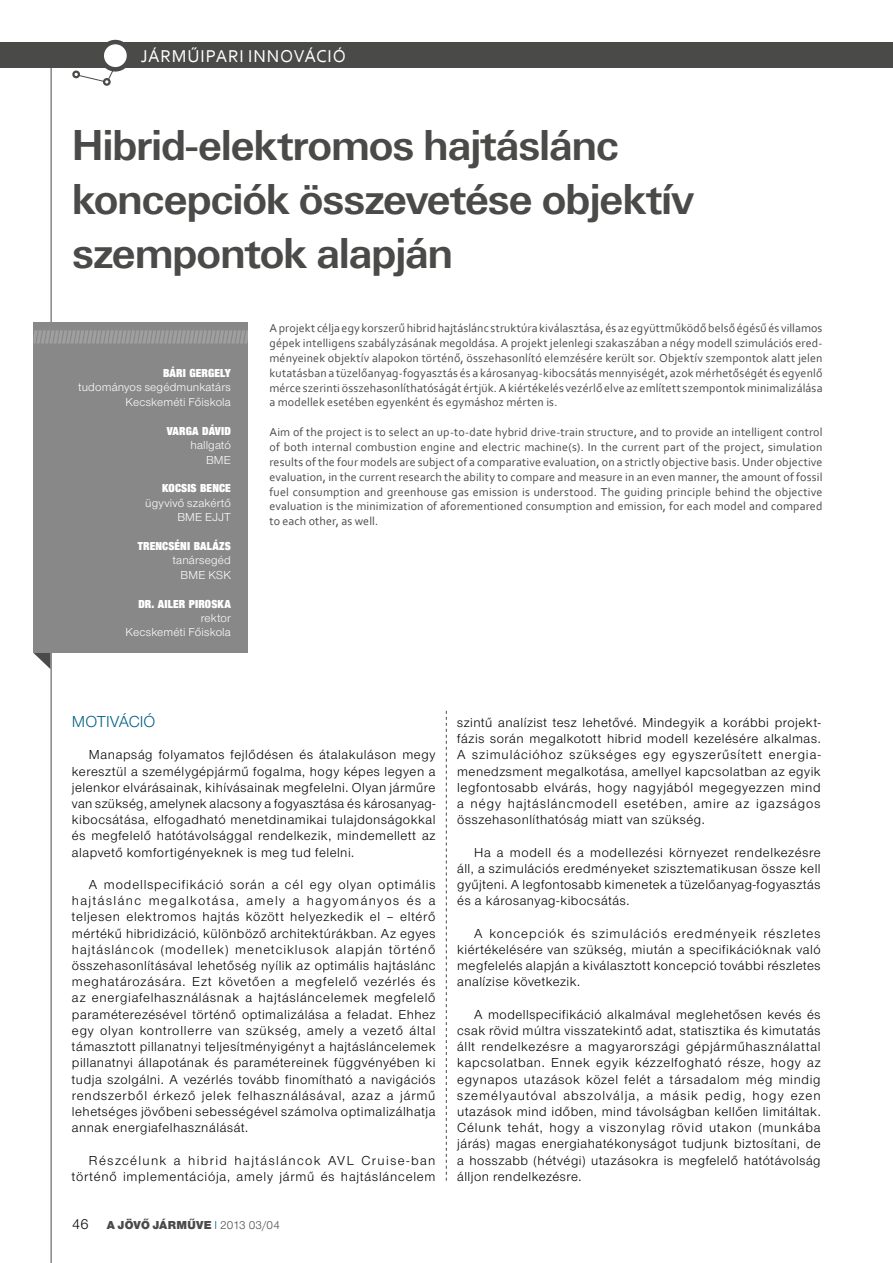
<style>
.page{position:relative;width:893px;height:1263px;background:#fff}
.page>*{position:absolute;margin:0;border:0;box-sizing:border-box;transform-origin:0 0}
.t1{font:700 45px/54px "U001";letter-spacing:-.035em;color:#4a4a49}
.t2{font:18px "Corbel";letter-spacing:.05em;color:#fff}
.t3{font:16.5px "Nimbus San Nov TOT";color:#006083}
.t4{font:15px "Nimbus San Nov TOT";color:#000}
.t5{font:13.5px/16.2px "Nimbus San Nov TOT";letter-spacing:.04em;color:#000;text-align:justify}
.t6{font:13.5px/16.2px "Nimbus San Nov TOT";letter-spacing:.065em;color:#000;text-align:right}
.t7{font:12px/14.9px "Corbel";letter-spacing:.01em;color:#4a4a49;text-align:justify}
.t8{font:12px/14.4px "Nimbus San Nov TOT";letter-spacing:.015em;color:#fff;text-align:right}
.t9{font:12px "Nimbus San Nov TOT Ult Con";letter-spacing:.01em;color:#fff}
.t10{font:900 12px "Nimbus San Nov TOT";letter-spacing:.02em;color:#4a4a49}
.s1{font-weight:400;color:#006083}
.s2{font-weight:400}
</style>
<div class="page">
<div style="left:0;top:42px;width:893px;height:26px;background:#4a4a49"></div>
<div style="left:103px;top:78px;width:8px;height:8px;border:2px solid #4a4a49;border-radius:50%"></div>
<div style="left:72px;top:71px;width:8px;height:7px;border:2px solid #4a4a49;border-radius:50%"></div>
<svg style="left:78px;top:71px;width:35px;height:12px"></svg>
<svg style="left:102px;top:42px;width:27px;height:27px"></svg>
<div style="left:99px;top:40px;width:32px;height:32px;border:4px solid #4a4a49;border-radius:50%"></div>
<svg style="left:446px;top:711px;width:1px;height:470px"></svg>
<hr style="left:51px;top:55px;width:1px;height:1208px;background:#4a4a49">
<svg style="left:33px;top:653px;width:17px;height:16px"></svg>
<div style="left:33px;top:322px;width:215px;height:331px;background:#898888"></div>
<svg style="left:33px;top:330px;width:215px;height:14px"></svg>
<h2 class="t2" style="left:141px;top:45px;width:207px">Járműipari innováció</h2>
<h1 class="t1" style="left:72px;top:118px;width:624px">Hibrid-elektromos hajtáslánc koncepciók összevetése objektív szempontok alapján</h1>
<p class="t9" style="left:163px;top:366px;width:52px">BÁRI GERGELY</p>
<p class="t8" style="left:78px;top:380px;width:154px">tudományos segédmunkatárs<br>Kecskeméti Főiskola</p>
<p class="t9" style="left:167px;top:423px;width:60px">VARGA DÁVID</p>
<p class="t8" style="left:190px;top:438px;width:42px">hallgató<br>BME</p>
<p class="t9" style="left:162px;top:481px;width:70px">KOCSIS BENCE</p>
<p class="t8" style="left:145px;top:496px;width:87px">ügyvivő szakértő<br>BME EJJT</p>
<p class="t9" style="left:138px;top:539px;width:95px">TRENCSÉNI BALÁZS</p>
<p class="t8" style="left:173px;top:553px;width:60px">tanársegéd<br>BME KSK</p>
<p class="t9" style="left:138px;top:596px;width:26px">DR. AILE</p>
<p class="t9" style="left:179px;top:596px;width:54px">R PIROSKA</p>
<p class="t8" style="left:126px;top:611px;width:107px">rektor<br>Kecskeméti Főiskola</p>
<p class="t7" style="left:269px;top:321px;width:555px">A projekt célja egy korszerű hibrid hajtáslánc struktúra kiválasztása, és az együttműködő belső égésű és villamos gépek intelligens szabályzásának megoldása. A projekt jelenlegi szakaszában a négy modell szimulációs ered&shy;ményeinek objektív alapokon történő, összehasonlító elemzésére került sor. Objektív szempontok alatt jelen kutatásban a tüzelőanyag-fogyasztás és a károsanyag-kibocsátás mennyiségét, azok mérhetőségét és egyenlő mérce szerinti összehasonlíthatóságát értjük. A kiértékelés vezérlő elve az említett szempontok minimalizálása a modellek esetében egyenként és egymáshoz mérten is.</p>
<p class="t7" style="left:269px;top:424px;width:555px">Aim of the project is to select an up-to-date hybrid drive-train structure, and to provide an intelligent control of both internal combustion engine and electric machine(s). In the current part of the project, simulation results of the four models are subject of a comparative evaluation, on a strictly objective basis. Under objective evaluation, in the current research the ability to compare and measure in an even manner, the amount of fossil fuel consumption and greenhouse gas emission is understood. The guiding principle behind the objective evaluation is the minimization of aforementioned consumption and emission, for each model and compared to each other, as well.</p>
<p class="t3" style="left:72px;top:712px;width:24px">Motiváció</p>
<p class="t5" style="left:72px;top:747px;width:365px;text-indent:17px">Manapság folyamatos fejlődésen és átalakuláson megy keresztül a személygépjármű fogalma, hogy képes legyen a jelenkor elvárásainak, kihívásainak megfelelni. Olyan járműre van szükség, amelynek alacsony a fogyasztása és károsanyag&shy;kibocsátása, elfogadható menetdinamikai tulajdonságokkal és megfelelő hatótávolsággal rendelkezik, mindemellett az alapvető komfortigényeknek is meg tud felelni.</p>
<p class="t5" style="left:72px;top:876px;width:365px;text-indent:17px">A modellspecifikáció során a cél egy olyan optimális hajtáslánc megalkotása, amely a hagyományos és a teljesen elektromos hajtás között helyezkedik el – eltérő mértékű hibridizáció, különböző architektúrákban. Az egyes hajtásláncok (modellek) menetciklusok alapján történő összehasonlításával lehetőség nyílik az optimális hajtáslánc meghatározására. Ezt követően a megfelelő vezérlés és az energiafelhasználásnak a hajtásláncelemek megfelelő paraméterezésével történő optimalizálása a feladat. Ehhez egy olyan kontrollerre van szükség, amely a vezető által támasztott pillanatnyi teljesítményigényt a hajtásláncelemek pillanatnyi állapotának és paramétereinek függvényében ki tudja szolgálni. A vezérlés tovább finomítható a navigációs rendszerből érkező jelek felhasználásával, azaz a jármű lehetséges jövőbeni sebességével számolva optimalizálhatja annak energiafelhasználását.</p>
<p class="t6" style="left:72px;top:1152px;width:365px">Részcélunk a hibrid hajtásláncok AVL Cruise-ban történő implementációja, amely jármű és hajtásláncelem</p>
<p class="t4" style="left:72px;top:1216px;width:18px">46</p>
<p class="t10" style="left:107px;top:1218px;width:175px">A JÖVŐ JÁRMŰVE <span class="s1">I</span> <span class="s2">2013 03/04</span></p>
<p class="t5" style="left:457px;top:714px;width:365px">szintű analízist tesz lehetővé. Mindegyik a korábbi projekt&shy;fázis során megalkotott hibrid modell kezelésére alkalmas.<br>A szimulációhoz szükséges egy egyszerűsített energia&shy;menedzsment megalkotása, amellyel kapcsolatban az egyik legfontosabb elvárás, hogy nagyjából megegyezzen mind a négy hajtásláncmodell esetében, amire az igazságos összehasonlíthatóság miatt van szükség.</p>
<p class="t5" style="left:457px;top:844px;width:365px;text-indent:17px">Ha a modell és a modellezési környezet rendelkezésre áll, a szimulációs eredményeket szisztematikusan össze kell gyűjteni. A legfontosabb kimenetek a tüzelőanyag-fogyasztás és a károsanyag-kibocsátás.</p>
<p class="t5" style="left:457px;top:925px;width:365px;text-indent:17px">A koncepciók és szimulációs eredményeik részletes kiértékelésére van szükség, miután a specifikációknak való megfelelés alapján a kiválasztott koncepció további részletes analízise következik.</p>
<p class="t5" style="left:457px;top:1006px;width:365px;text-indent:17px">A modellspecifikáció alkalmával meglehetősen kevés és csak rövid múltra visszatekintő adat, statisztika és kimutatás állt rendelkezésre a magyarországi gépjárműhasználattal kapcsolatban. Ennek egyik kézzelfogható része, hogy az egynapos utazások közel felét a társadalom még mindig személyautóval abszolválja, a másik pedig, hogy ezen utazások mind időben, mind távolságban kellően limitáltak.<br>Célunk tehát, hogy a viszonylag rövid utakon (munkába járás) magas energiahatékonyságot tudjunk biztosítani, de a hosszabb (hétvégi) utazásokra is megfelelő hatótávolság álljon rendelkezésre.</p>
</div>
